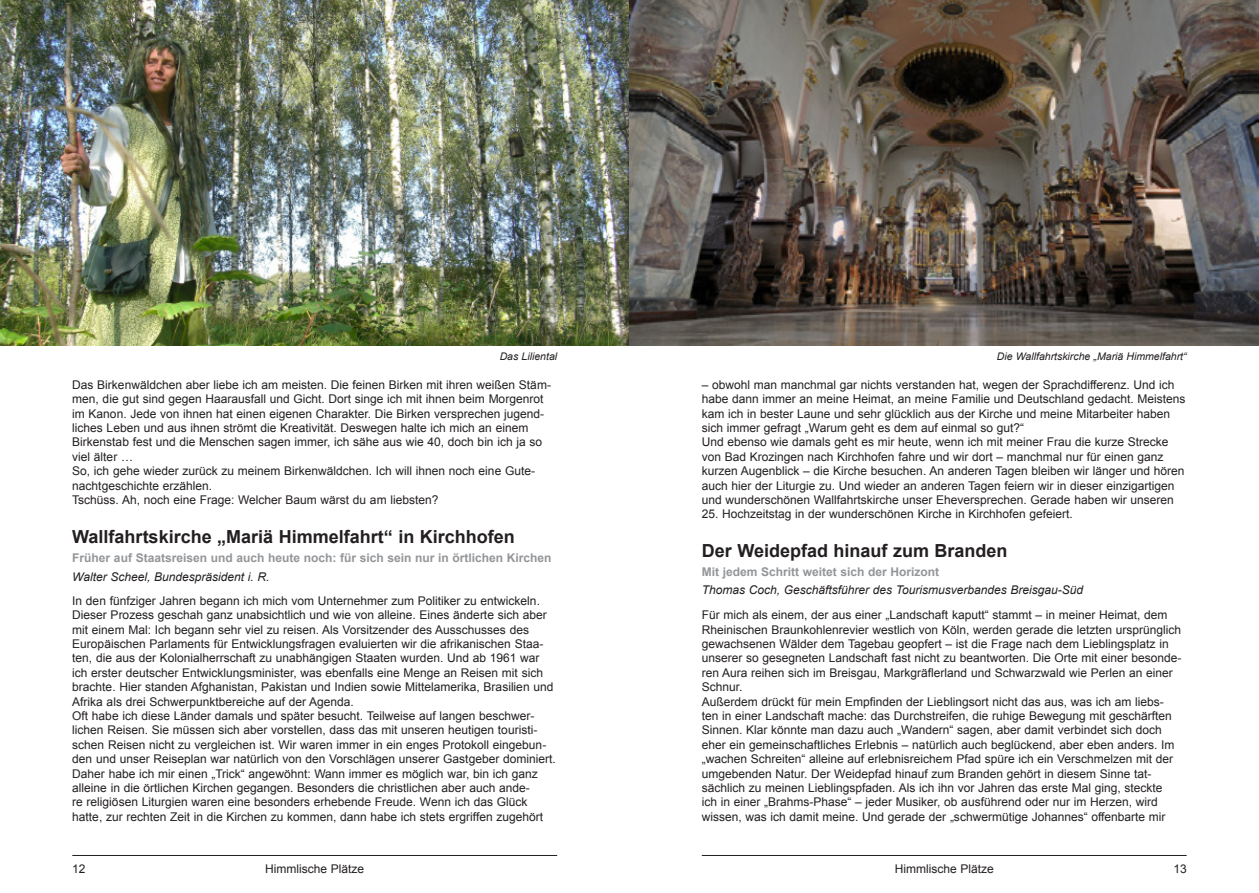
<style>
.page{position:relative;width:1259px;height:893px;background:#fff}
.page>*{position:absolute;margin:0;border:0;box-sizing:border-box;transform-origin:0 0}
.t1{font:700 18px "Arial";color:#231f20}
.t2{font:12px/14.4px "Arial";color:#231f20}
.t3{font:700 12px "Arial";color:#939598}
.t4{font:italic 12px "Arial";color:#231f20}
.t5{font:italic 10.5px "Arial";color:#231f20}
</style>
<div class="page">
<hr style="left:702px;top:855px;width:484px;height:1px;background:#231f20">
<hr style="left:72px;top:855px;width:485px;height:1px;background:#231f20">
<img style="left:0;top:0;width:1259px;height:346px">
<p class="t5" style="left:500px;top:350px;width:59px">Das Liliental</p>
<p class="t5" style="left:997px;top:350px;width:191px">Die Wallfahrtskirche „Mariä Himmelfahrt“</p>
<p class="t2" style="left:72px;top:377px;width:480px">Das Birkenwäldchen aber liebe ich am meisten. Die feinen Birken mit ihren weißen Stäm&shy;men, die gut sind gegen Haarausfall und Gicht. Dort singe ich mit ihnen beim Morgenrot im Kanon. Jede von ihnen hat einen eigenen Charakter. Die Birken versprechen jugend&shy;liches Leben und aus ihnen strömt die Kreativität. Deswegen halte ich mich an einem Birkenstab fest und die Menschen sagen immer, ich sähe aus wie 40, doch bin ich ja so viel älter …<br>So, ich gehe wieder zurück zu meinem Birkenwäldchen. Ich will ihnen noch eine Gute&shy;nachtgeschichte erzählen.<br>Tschüss. Ah, noch eine Frage: Welcher Baum wärst du am liebsten?</p>
<h1 class="t1" style="left:72px;top:527px;width:444px">Wallfahrtskirche „Mariä Himmelfahrt“ in Kirchhofen</h1>
<p class="t3" style="left:72px;top:551px;width:481px">Früher auf Staatsreisen und auch heute noch: für sich sein nur in örtlichen Kirchen</p>
<p class="t4" style="left:72px;top:570px;width:199px">Walter Scheel, Bundespräsident i. R.</p>
<p class="t2" style="left:72px;top:593px;width:485px">In den fünfziger Jahren begann ich mich vom Unternehmer zum Politiker zu entwickeln.<br>Dieser Prozess geschah ganz unabsichtlich und wie von alleine. Eines änderte sich aber mit einem Mal: Ich begann sehr viel zu reisen. Als Vorsitzender des Ausschusses des Europäischen Parlaments für Entwicklungsfragen evaluierten wir die afrikanischen Staa&shy;ten, die aus der Kolonialherrschaft zu unabhängigen Staaten wurden. Und ab 1961 war ich erster deutscher Entwicklungsminister, was ebenfalls eine Menge an Reisen mit sich brachte. Hier standen Afghanistan, Pakistan und Indien sowie Mittelamerika, Brasilien und Afrika als drei Schwerpunktbereiche auf der Agenda.<br>Oft habe ich diese Länder damals und später besucht. Teilweise auf langen beschwer&shy;lichen Reisen. Sie müssen sich aber vorstellen, dass das mit unseren heutigen touristi&shy;schen Reisen nicht zu vergleichen ist. Wir waren immer in ein enges Protokoll eingebun&shy;den und unser Reiseplan war natürlich von den Vorschlägen unserer Gastgeber dominiert.<br>Daher habe ich mir einen „Trick“ angewöhnt: Wann immer es möglich war, bin ich ganz alleine in die örtlichen Kirchen gegangen. Besonders die christlichen aber auch ande-<br>re religiösen Liturgien waren eine besonders erhebende Freude. Wenn ich das Glück hatte, zur rechten Zeit in die Kirchen zu kommen, dann habe ich stets ergriffen zugehört</p>
<p class="t2" style="left:702px;top:377px;width:485px">– obwohl man manchmal gar nichts verstanden hat, wegen der Sprachdifferenz. Und ich habe dann immer an meine Heimat, an meine Familie und Deutschland gedacht. Meistens kam ich in bester Laune und sehr glücklich aus der Kirche und meine Mitarbeiter haben sich immer gefragt „Warum geht es dem auf einmal so gut?“<br>Und ebenso wie damals geht es mir heute, wenn ich mit meiner Frau die kurze Strecke von Bad Krozingen nach Kirchhofen fahre und wir dort – manchmal nur für einen ganz kurzen Augenblick – die Kirche besuchen. An anderen Tagen bleiben wir länger und hören auch hier der Liturgie zu. Und wieder an anderen Tagen feiern wir in dieser einzigartigen und wunderschönen Wallfahrtskirche unser Eheversprechen. Gerade haben wir unseren</p>
<p class="t2" style="left:702px;top:507px;width:372px">25. Hochzeitstag in der wunderschönen Kirche in Kirchhofen gefeiert.</p>
<h1 class="t1" style="left:702px;top:541px;width:307px">Der Weidepfad hinauf zum Branden</h1>
<p class="t3" style="left:702px;top:565px;width:239px">Mit jedem Schritt weitet sich der Horizont</p>
<p class="t4" style="left:702px;top:583px;width:383px">Thomas Coch, Geschäftsführer des Tourismusverbandes Breisgau-Süd</p>
<p class="t2" style="left:702px;top:608px;width:481px">Für mich als einem, der aus einer „Landschaft kaputt“ stammt – in meiner Heimat, dem Rheinischen Braunkohlenrevier westlich von Köln, werden gerade die letzten ursprünglich gewachsenen Wälder dem Tagebau geopfert – ist die Frage nach dem Lieblingsplatz in unserer so gesegneten Landschaft fast nicht zu beantworten. Die Orte mit einer besonde&shy;ren Aura reihen sich im Breisgau, Markgräflerland und Schwarzwald wie Perlen an einer Schnur.<br>Außerdem drückt für mein Empfinden der Lieblingsort nicht das aus, was ich am liebs&shy;ten in einer Landschaft mache: das Durchstreifen, die ruhige Bewegung mit geschärften Sinnen. Klar könnte man dazu auch „Wandern“ sagen, aber damit verbindet sich doch eher ein gemeinschaftliches Erlebnis – natürlich auch beglückend, aber eben anders. Im „wachen Schreiten“ alleine auf erlebnisreichem Pfad spüre ich ein Verschmelzen mit der umgebenden Natur. Der Weidepfad hinauf zum Branden gehört in diesem Sinne tat&shy;sächlich zu meinen Lieblingspfaden. Als ich ihn vor Jahren das erste Mal ging, steckte<br>ich in einer „Brahms-Phase“ – jeder Musiker, ob ausführend oder nur im Herzen, wird wissen, was ich damit meine. Und gerade der „schwermütige Johannes“ offenbarte mir</p>
<p class="t2" style="left:72px;top:861px;width:15px">12</p>
<p class="t2" style="left:265px;top:861px;width:101px">Himmlische Plätze</p>
<p class="t2" style="left:894px;top:861px;width:101px">Himmlische Plätze</p>
<p class="t2" style="left:1173px;top:861px;width:15px">13</p>
</div>
